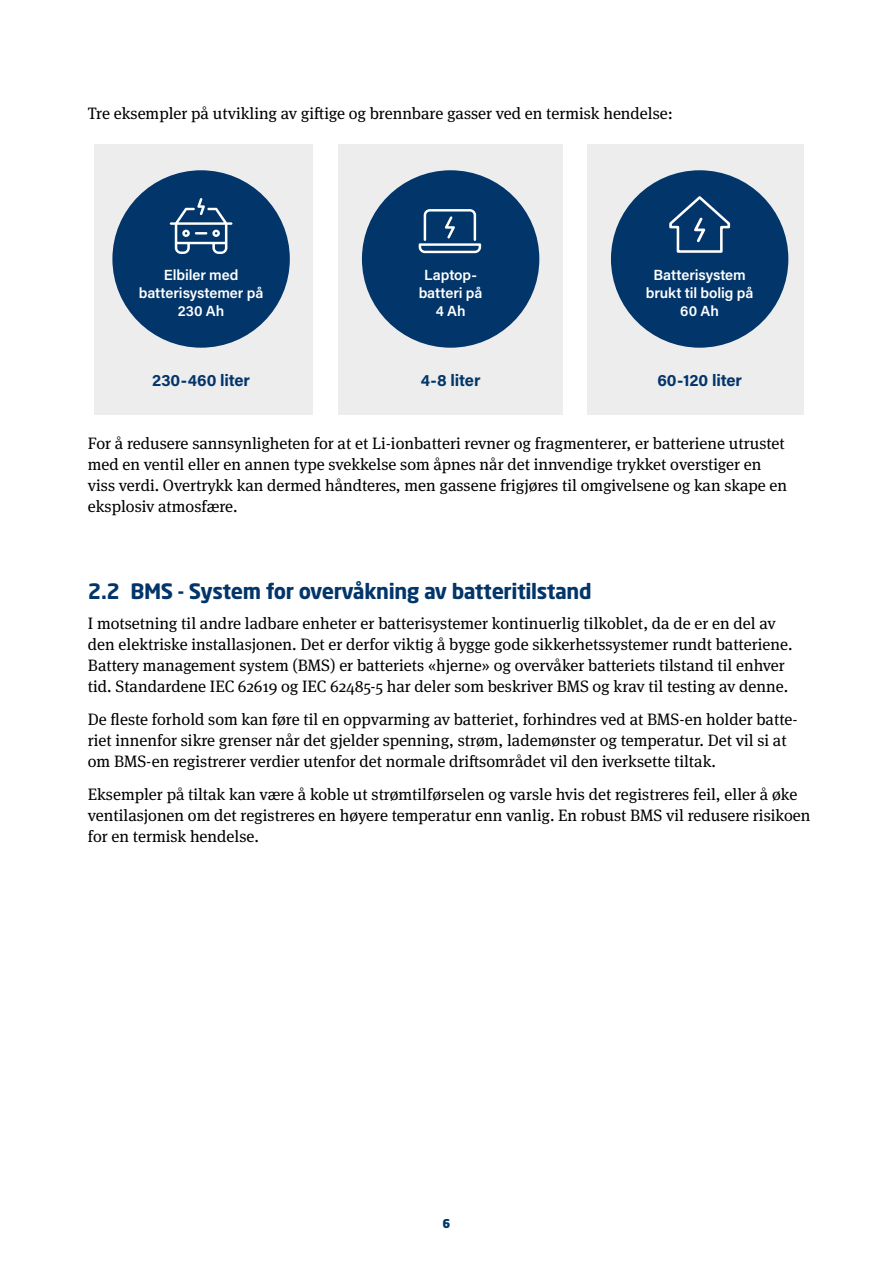
<style>
.page{position:relative;width:893px;height:1263px;background:#fff}
.page>*{position:absolute;margin:0;border:0;box-sizing:border-box;transform-origin:0 0}
.t1{font:700 21px "Neo Sans W1 G";letter-spacing:-.02em;color:#02356a}
.brødtekst_med_linjea{font:16.5px/21px "Meta Serif Pro";color:#000}
.t2{font:700 16.5px "Acumin Pro";letter-spacing:-.005em;color:#02356a}
.t3{font:600 14.7px/17.5px "Acumin Pro";letter-spacing:-.005em;color:#fff;text-align:center}
.t4{font:900 12px "Neo Sans W1 G";color:#02356a}
</style>
<div class="page">
<div style="left:338px;top:144px;width:225px;height:270px;background:#ededed"></div>
<div style="left:362px;top:170px;width:177px;height:178px;background:#02356a;border-radius:50%"></div>
<div style="left:94px;top:144px;width:219px;height:270px;background:#ededed"></div>
<div style="left:587px;top:144px;width:217px;height:270px;background:#ededed"></div>
<svg style="left:419px;top:209px;width:62px;height:44px"></svg>
<div style="left:112px;top:170px;width:178px;height:178px;background:#02356a;border-radius:50%"></div>
<div style="left:611px;top:170px;width:177px;height:178px;background:#02356a;border-radius:50%"></div>
<svg style="left:170px;top:198px;width:62px;height:56px"></svg>
<svg style="left:669px;top:196px;width:62px;height:57px"></svg>
<p class="brødtekst_med_linjea" style="left:88px;top:102px;width:587px">Tre eksempler på utvikling av giftige og brennbare gasser ved en termisk hendelse:</p>
<p class="t3" style="left:139px;top:266px;width:126px">Elbiler med batterisystemer på<br>230 Ah</p>
<p class="t3" style="left:419px;top:266px;width:65px">Laptop&shy;batteri på<br>4 Ah</p>
<p class="t3" style="left:646px;top:266px;width:109px">Batterisystem brukt til bolig på<br>60 Ah</p>
<p class="t2" style="left:152px;top:369px;width:100px">230-460 liter</p>
<p class="t2" style="left:421px;top:369px;width:61px">4-8 liter</p>
<p class="t2" style="left:657px;top:369px;width:86px">60-120 liter</p>
<p class="brødtekst_med_linjea" style="left:88px;top:432px;width:701px">For å redusere sannsynligheten for at et Li-ionbatteri revner og fragmenterer, er batteriene utrustet med en ventil eller en annen type svekkelse som åpnes når det innvendige trykket overstiger en viss verdi. Overtrykk kan dermed håndteres, men gassene frigjøres til omgivelsene og kan skape en eksplosiv atmosfære.</p>
<p class="t1" style="left:88px;top:578px;width:505px">2.2 BMS - System for overvåkning av batteritilstand</p>
<p class="brødtekst_med_linjea" style="left:88px;top:612px;width:706px">I motsetning til andre ladbare enheter er batterisystemer kontinuerlig tilkoblet, da de er en del av den elektriske installasjonen. Det er derfor viktig å bygge gode sikkerhetssystemer rundt batteriene.<br>Battery management system (BMS) er batteriets «hjerne» og overvåker batteriets tilstand til enhver tid. Standardene IEC 62619 og IEC 62485-5 har deler som beskriver BMS og krav til testing av denne.</p>
<p class="brødtekst_med_linjea" style="left:88px;top:708px;width:711px">De fleste forhold som kan føre til en oppvarming av batteriet, forhindres ved at BMS-en holder batte&shy;riet innenfor sikre grenser når det gjelder spenning, strøm, lademønster og temperatur. Det vil si at om BMS-en registrerer verdier utenfor det normale driftsområdet vil den iverksette tiltak.</p>
<p class="brødtekst_med_linjea" style="left:88px;top:783px;width:724px">Eksempler på tiltak kan være å koble ut strømtilførselen og varsle hvis det registreres feil, eller å øke ventilasjonen om det registreres en høyere temperatur enn vanlig. En robust BMS vil redusere risikoen for en termisk hendelse.</p>
<p class="t4" style="left:442px;top:1216px;width:9px">6</p>
</div>
